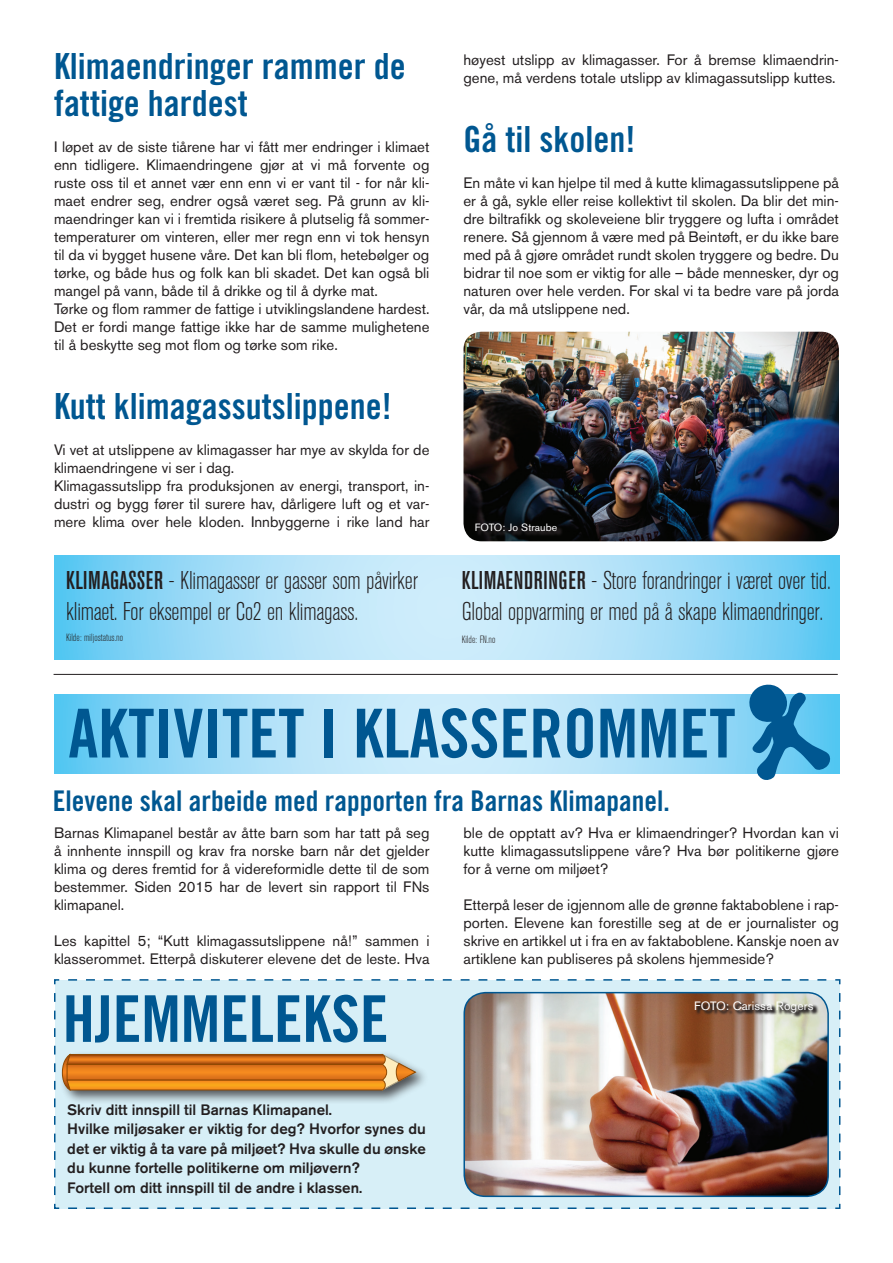
<style>
.page{position:relative;width:893px;height:1263px;background:#fff}
.page>*{position:absolute;margin:0;border:0;box-sizing:border-box;transform-origin:0 0}
.t1{font:67.5px "Trade Gothic Bold Cond Twenty";color:#005791}
.t2{font:64.5px "Trade Gothic Bold Cond Twenty";color:#005791}
.t3{font:36px/37.5px "Trade Gothic Bold Cond Twenty";color:#005791}
.t4{font:28.5px "Trade Gothic Bold Cond Twenty";color:#005791}
.t5{font:300 condensed 25.5px/30.6px "Akzidenz Grotesk BE";letter-spacing:-.01em;color:#231f20}
.t6{font:15px/18px "Akzidenz Grotesk BE";color:#231f20;text-align:justify}
.t7{font:500 15px/19.5px "Akzidenz Grotesk BE";color:#231f20;text-align:justify}
.t8{font:12px "Akzidenz Grotesk BE";letter-spacing:.01em;color:#fff}
.t9{font:300 condensed 10.5px "Akzidenz Grotesk BE";color:#231f20}
.t10{font:10.5px "Akzidenz Grotesk BE";letter-spacing:.01em;color:#fff}
.s1{font-weight:500}
</style>
<div class="page">
<svg style="left:54px;top:555px;width:785px;height:104px;background:#a3ddf7"></svg>
<svg style="left:54px;top:694px;width:785px;height:80px;background:#a9dff8"></svg>
<div style="left:54px;top:979px;width:787px;height:230px;background:#d7eff7"></div>
<img style="left:463px;top:332px;width:376px;height:209px">
<hr style="left:54px;top:674px;width:784px;height:1px;background:#231f20">
<div style="left:59px;top:1051px;width:370px;height:54px;background:#231f20;opacity:.75"></div>
<svg style="left:62px;top:1054px;width:354px;height:36px;background:#d87e24"></svg>
<svg style="left:746px;top:684px;width:85px;height:96px;background:#50a0ca"></svg>
<svg style="left:476px;top:524px;width:87px;height:13px"></svg>
<img style="left:464px;top:993px;width:364px;height:203px">
<div style="left:463px;top:992px;width:366px;height:205px;border:2px solid #005791;border-radius:21px"></div>
<svg style="left:696px;top:1001px;width:123px;height:17px;background:#887666"></svg>
<p class="t3" style="left:54px;top:47px;width:353px">Klimaendringer rammer de fattige hardest</p>
<p class="t6" style="left:54px;top:138px;width:377px">I løpet av de siste tiårene har vi fått mer endringer i klimaet enn tidligere. Klimaendringene gjør at vi må forvente og ruste oss til et annet vær enn enn vi er vant til - for når kli&shy;maet endrer seg, endrer også været seg. På grunn av kli&shy;maendringer kan vi i fremtida risikere å plutselig få sommer&shy;temperaturer om vinteren, eller mer regn enn vi tok hensyn til da vi bygget husene våre. Det kan bli flom, hetebølger og tørke, og både hus og folk kan bli skadet. Det kan også bli mangel på vann, både til å drikke og til å dyrke mat.</p>
<p class="t6" style="left:54px;top:300px;width:377px">Tørke og flom rammer de fattige i utviklingslandene hardest.<br>Det er fordi mange fattige ikke har de samme mulighetene til å beskytte seg mot flom og tørke som rike.</p>
<p class="t3" style="left:54px;top:387px;width:339px">Kutt klimagassutslippene!</p>
<p class="t6" style="left:54px;top:441px;width:377px">Vi vet at utslippene av klimagasser har mye av skylda for de klimaendringene vi ser i dag.</p>
<p class="t6" style="left:54px;top:477px;width:377px">Klimagassutslipp fra produksjonen av energi, transport, in&shy;dustri og bygg fører til surere hav, dårligere luft og et var&shy;mere klima over hele kloden. Innbyggerne i rike land har</p>
<p class="t5" style="left:66px;top:566px;width:353px"><span class="s1">KLIMAGASSER</span> - Klimagasser er gasser som påvirker klimaet. For eksempel er Co2 en klimagass.</p>
<p class="t9" style="left:66px;top:632px;width:58px">Kilde: miljostatus.no</p>
<p class="t6" style="left:463px;top:51px;width:377px">høyest utslipp av klimagasser. For å bremse klimaendrin&shy;gene, må verdens totale utslipp av klimagassutslipp kuttes.</p>
<p class="t3" style="left:463px;top:120px;width:173px">Gå til skolen!</p>
<p class="t6" style="left:463px;top:174px;width:377px">En måte vi kan hjelpe til med å kutte klimagassutslippene på er å gå, sykle eller reise kollektivt til skolen. Da blir det min&shy;dre biltrafikk og skoleveiene blir tryggere og lufta i området renere. Så gjennom å være med på Beintøft, er du ikke bare med på å gjøre området rundt skolen tryggere og bedre. Du bidrar til noe som er viktig for alle – både mennesker, dyr og naturen over hele verden. For skal vi ta bedre vare på jorda vår, da må utslippene ned.</p>
<p class="t10" style="left:475px;top:521px;width:84px">FOTO: Jo Straube</p>
<p class="t5" style="left:462px;top:566px;width:371px"><span class="s1">KLIMAENDRINGER</span> - Store forandringer i været over tid.<br>Global oppvarming er med på å skape klimaendringer.</p>
<p class="t9" style="left:462px;top:633px;width:35px">Kilde: FN.no</p>
<p class="t1" style="left:68px;top:692px;width:669px">AKTIVITET I KLASSEROMMET</p>
<p class="t4" style="left:53px;top:783px;width:619px">Elevene skal arbeide med rapporten fra Barnas Klimapanel.</p>
<p class="t6" style="left:54px;top:824px;width:377px">Barnas Klimapanel består av åtte barn som har tatt på seg å innhente innspill og krav fra norske barn når det gjelder klima og deres fremtid for å videreformidle dette til de som bestemmer. Siden 2015 har de levert sin rapport til FNs klimapanel.</p>
<p class="t6" style="left:54px;top:932px;width:377px">Les kapittel 5; “Kutt klimagassutslippene nå!” sammen i klasserommet. Etterpå diskuterer elevene det de leste. Hva</p>
<p class="t6" style="left:463px;top:824px;width:377px">ble de opptatt av? Hva er klimaendringer? Hvordan kan vi kutte klimagassutslippene våre? Hva bør politikerne gjøre for å verne om miljøet?</p>
<p class="t6" style="left:463px;top:896px;width:377px">Etterpå leser de igjennom alle de grønne faktaboblene i rap&shy;porten. Elevene kan forestille seg at de er journalister og skrive en artikkel ut i fra en av faktaboblene. Kanskje noen av artiklene kan publiseres på skolens hjemmeside?</p>
<p class="t8" style="left:694px;top:998px;width:121px">FOTO: Carissa Rogers</p>
<p class="t2" style="left:63px;top:980px;width:327px">HJEMMELEKSE</p>
<p class="t7" style="left:67px;top:1100px;width:266px">Skriv ditt innspill til Barnas Klimapanel.</p>
<p class="t7" style="left:67px;top:1119px;width:360px">Hvilke miljøsaker er viktig for deg? Hvorfor synes du det er viktig å ta vare på miljøet? Hva skulle du ønske du kunne fortelle politikerne om miljøvern?</p>
<p class="t7" style="left:67px;top:1178px;width:296px">Fortell om ditt innspill til de andre i klassen.</p>
</div>
